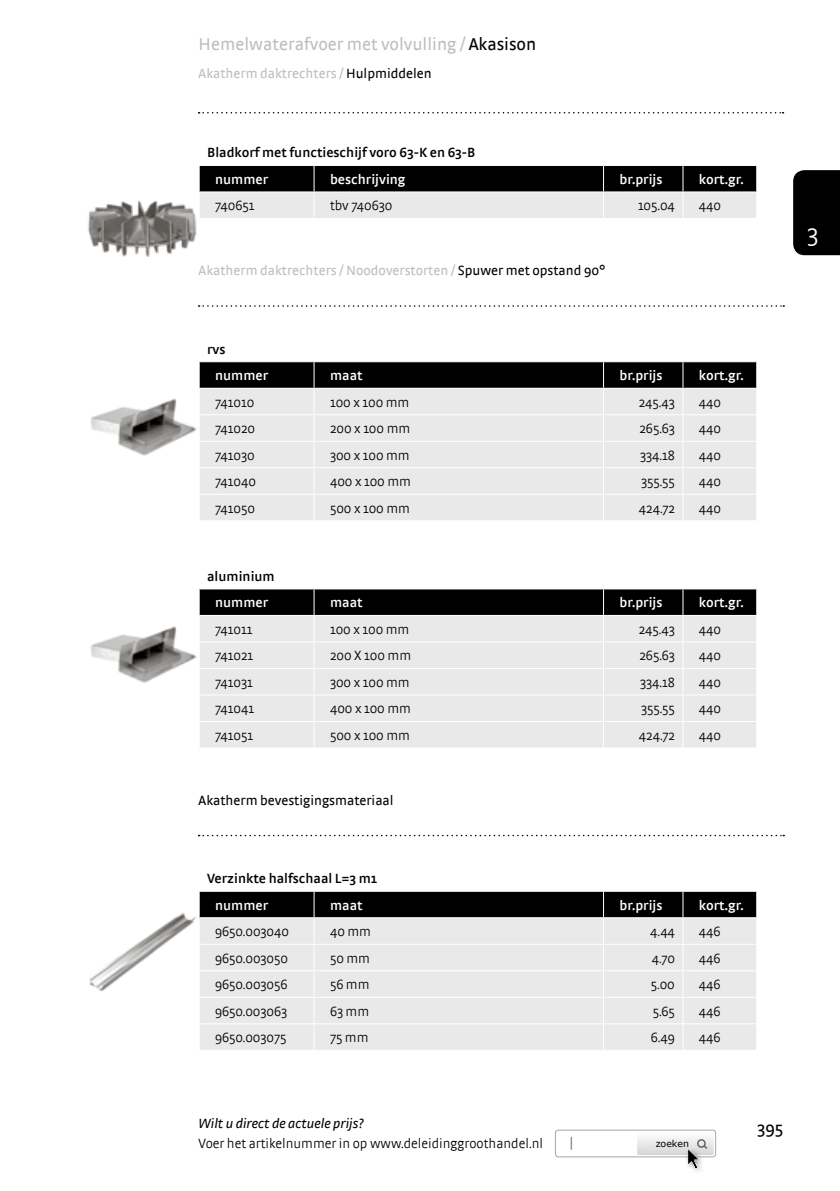
<style>
.page{position:relative;width:840px;height:1191px;background:#fff}
.page>*{position:absolute;margin:0;border:0;box-sizing:border-box;transform-origin:0 0}
.t1{font:300 26px "Strada";color:#fff}
.t2{font:18px "Strada";color:#bebebd}
.t3{font:18px "Strada";color:#000}
.t4{font:300 14px "Strada";color:#000}
.t5{font:600 14px "Strada";color:#fff}
.t6{font:14px "Strada";color:#bebebd}
.t7{font:600 14px "Strada";color:#000}
.t8{font:14px "Strada";color:#000}
.t9{font:italic 14px "Strada";color:#000}
.t10{font:300 14px "Strada";color:#635f5b}
.t11{font:9.4px "Verdana";color:#000}
.s1{color:#000}
</style>
<div class="page">
<svg style="left:198px;top:112px;width:585px;height:1px"></svg>
<div style="left:554px;top:1129px;width:161px;height:28px;border:1px solid #a8a6a5;border-radius:3px"></div>
<svg style="left:636px;top:1132px;width:77px;height:23px"></svg>
<div style="left:696px;top:1139px;width:9px;height:8px;border:1px solid #635f5b;border-radius:50%"></div>
<div style="left:683px;top:1146px;width:22px;height:29px;background:#000;opacity:.5"></div>
<svg style="left:687px;top:1143px;width:21px;height:25px"></svg>
<svg style="left:199px;top:165px;width:557px;height:53px;background:#7a7a7a"></svg>
<hr style="left:682px;top:191px;width:74px;height:1px;background:#fff">
<img style="left:88px;top:200px;width:109px;height:57px">
<svg style="left:198px;top:305px;width:585px;height:2px"></svg>
<svg style="left:199px;top:362px;width:557px;height:158px;background:#c4c4c4"></svg>
<hr style="left:682px;top:388px;width:74px;height:1px;background:#fff">
<img style="left:91px;top:398px;width:106px;height:58px">
<svg style="left:199px;top:589px;width:557px;height:158px;background:#c4c4c4"></svg>
<hr style="left:682px;top:615px;width:74px;height:1px;background:#fff">
<img style="left:91px;top:626px;width:106px;height:57px">
<svg style="left:198px;top:834px;width:585px;height:2px"></svg>
<svg style="left:199px;top:891px;width:557px;height:158px;background:#c4c4c4"></svg>
<hr style="left:682px;top:917px;width:74px;height:1px;background:#fff">
<img style="left:89px;top:912px;width:107px;height:79px">
<div style="left:793px;top:170px;width:46px;height:85px;background:#000"></div>
<p class="t2" style="left:198px;top:33px;width:339px">Hemelwaterafvoer met volvulling / <span class="s1">Akasison</span></p>
<p class="t6" style="left:198px;top:65px;width:234px">Akatherm daktrechters / <span class="s1">Hulpmiddelen</span></p>
<p class="t7" style="left:207px;top:145px;width:269px">Bladkorf met functieschijf voro 63-K en 63-B</p>
<p class="t5" style="left:215px;top:171px;width:55px">nummer</p>
<p class="t5" style="left:330px;top:171px;width:77px">beschrijving</p>
<p class="t5" style="left:619px;top:171px;width:44px">br.prijs</p>
<p class="t5" style="left:698px;top:171px;width:46px">kort.gr.</p>
<p class="t4" style="left:215px;top:198px;width:41px">740651</p>
<p class="t4" style="left:330px;top:198px;width:64px">tbv 740630</p>
<p class="t4" style="left:637px;top:198px;width:38px">105.04</p>
<p class="t4" style="left:698px;top:198px;width:24px">440</p>
<p class="t6" style="left:198px;top:263px;width:408px">Akatherm daktrechters / Noodoverstorten / <span class="s1">Spuwer met opstand 90°</span></p>
<p class="t7" style="left:207px;top:341px;width:20px">rvs</p>
<p class="t5" style="left:215px;top:367px;width:55px">nummer</p>
<p class="t5" style="left:330px;top:367px;width:34px">maat</p>
<p class="t5" style="left:619px;top:367px;width:44px">br.prijs</p>
<p class="t5" style="left:698px;top:367px;width:46px">kort.gr.</p>
<p class="t4" style="left:215px;top:394px;width:41px">741010</p>
<p class="t4" style="left:330px;top:394px;width:81px">100 x 100 mm</p>
<p class="t4" style="left:638px;top:394px;width:38px">245.43</p>
<p class="t4" style="left:698px;top:394px;width:24px">440</p>
<p class="t4" style="left:215px;top:421px;width:42px">741020</p>
<p class="t4" style="left:330px;top:421px;width:82px">200 x 100 mm</p>
<p class="t4" style="left:639px;top:421px;width:37px">265.63</p>
<p class="t4" style="left:698px;top:421px;width:24px">440</p>
<p class="t4" style="left:215px;top:447px;width:41px">741030</p>
<p class="t4" style="left:330px;top:447px;width:81px">300 x 100 mm</p>
<p class="t4" style="left:639px;top:447px;width:36px">334.18</p>
<p class="t4" style="left:698px;top:447px;width:24px">440</p>
<p class="t4" style="left:215px;top:474px;width:42px">741040</p>
<p class="t4" style="left:330px;top:474px;width:82px">400 x 100 mm</p>
<p class="t4" style="left:640px;top:474px;width:35px">355.55</p>
<p class="t4" style="left:698px;top:474px;width:24px">440</p>
<p class="t4" style="left:215px;top:500px;width:41px">741050</p>
<p class="t4" style="left:330px;top:500px;width:81px">500 x 100 mm</p>
<p class="t4" style="left:638px;top:500px;width:37px">424.72</p>
<p class="t4" style="left:698px;top:500px;width:24px">440</p>
<p class="t7" style="left:207px;top:568px;width:69px">aluminium</p>
<p class="t5" style="left:215px;top:594px;width:55px">nummer</p>
<p class="t5" style="left:330px;top:594px;width:34px">maat</p>
<p class="t5" style="left:619px;top:594px;width:44px">br.prijs</p>
<p class="t5" style="left:698px;top:594px;width:46px">kort.gr.</p>
<p class="t4" style="left:215px;top:621px;width:39px">741011</p>
<p class="t4" style="left:330px;top:621px;width:81px">100 x 100 mm</p>
<p class="t4" style="left:638px;top:621px;width:38px">245.43</p>
<p class="t4" style="left:698px;top:621px;width:24px">440</p>
<p class="t4" style="left:215px;top:648px;width:40px">741021</p>
<p class="t4" style="left:330px;top:648px;width:82px">200 X 100 mm</p>
<p class="t4" style="left:639px;top:648px;width:37px">265.63</p>
<p class="t4" style="left:698px;top:648px;width:24px">440</p>
<p class="t4" style="left:215px;top:674px;width:39px">741031</p>
<p class="t4" style="left:330px;top:674px;width:81px">300 x 100 mm</p>
<p class="t4" style="left:639px;top:674px;width:36px">334.18</p>
<p class="t4" style="left:698px;top:674px;width:24px">440</p>
<p class="t4" style="left:215px;top:701px;width:40px">741041</p>
<p class="t4" style="left:330px;top:701px;width:82px">400 x 100 mm</p>
<p class="t4" style="left:640px;top:701px;width:35px">355.55</p>
<p class="t4" style="left:698px;top:701px;width:24px">440</p>
<p class="t4" style="left:215px;top:727px;width:39px">741051</p>
<p class="t4" style="left:330px;top:727px;width:81px">500 x 100 mm</p>
<p class="t4" style="left:638px;top:727px;width:37px">424.72</p>
<p class="t4" style="left:698px;top:727px;width:24px">440</p>
<p class="t8" style="left:198px;top:792px;width:196px">Akatherm bevestigingsmateriaal</p>
<p class="t7" style="left:207px;top:870px;width:171px">Verzinkte halfschaal L=3 m1</p>
<p class="t5" style="left:215px;top:897px;width:55px">nummer</p>
<p class="t5" style="left:330px;top:897px;width:34px">maat</p>
<p class="t5" style="left:619px;top:897px;width:44px">br.prijs</p>
<p class="t5" style="left:698px;top:897px;width:46px">kort.gr.</p>
<p class="t4" style="left:215px;top:923px;width:75px">9650.003040</p>
<p class="t4" style="left:330px;top:923px;width:42px">40 mm</p>
<p class="t4" style="left:650px;top:923px;width:26px">4.44</p>
<p class="t4" style="left:698px;top:923px;width:23px">446</p>
<p class="t4" style="left:215px;top:950px;width:74px">9650.003050</p>
<p class="t4" style="left:330px;top:950px;width:42px">50 mm</p>
<p class="t4" style="left:651px;top:950px;width:25px">4.70</p>
<p class="t4" style="left:698px;top:950px;width:23px">446</p>
<p class="t4" style="left:215px;top:976px;width:74px">9650.003056</p>
<p class="t4" style="left:330px;top:976px;width:41px">56 mm</p>
<p class="t4" style="left:650px;top:976px;width:25px">5.00</p>
<p class="t4" style="left:698px;top:976px;width:23px">446</p>
<p class="t4" style="left:215px;top:1003px;width:74px">9650.003063</p>
<p class="t4" style="left:330px;top:1003px;width:41px">63 mm</p>
<p class="t4" style="left:652px;top:1003px;width:24px">5.65</p>
<p class="t4" style="left:698px;top:1003px;width:23px">446</p>
<p class="t4" style="left:215px;top:1029px;width:73px">9650.003075</p>
<p class="t4" style="left:330px;top:1029px;width:40px">75 mm</p>
<p class="t4" style="left:650px;top:1029px;width:25px">6.49</p>
<p class="t4" style="left:698px;top:1029px;width:23px">446</p>
<h1 class="t1" style="left:806px;top:219px;width:13px">3</h1>
<p class="t9" style="left:198px;top:1115px;width:166px">Wilt u direct de actuele prijs?</p>
<p class="t4" style="left:198px;top:1135px;width:346px">Voer het artikelnummer in op www.deleidinggroothandel.nl</p>
<p class="t10" style="left:569px;top:1134px;width:5px">|</p>
<p class="t11" style="left:655px;top:1137px;width:35px">zoeken</p>
<p class="t3" style="left:756px;top:1118px;width:27px">395</p>
</div>
